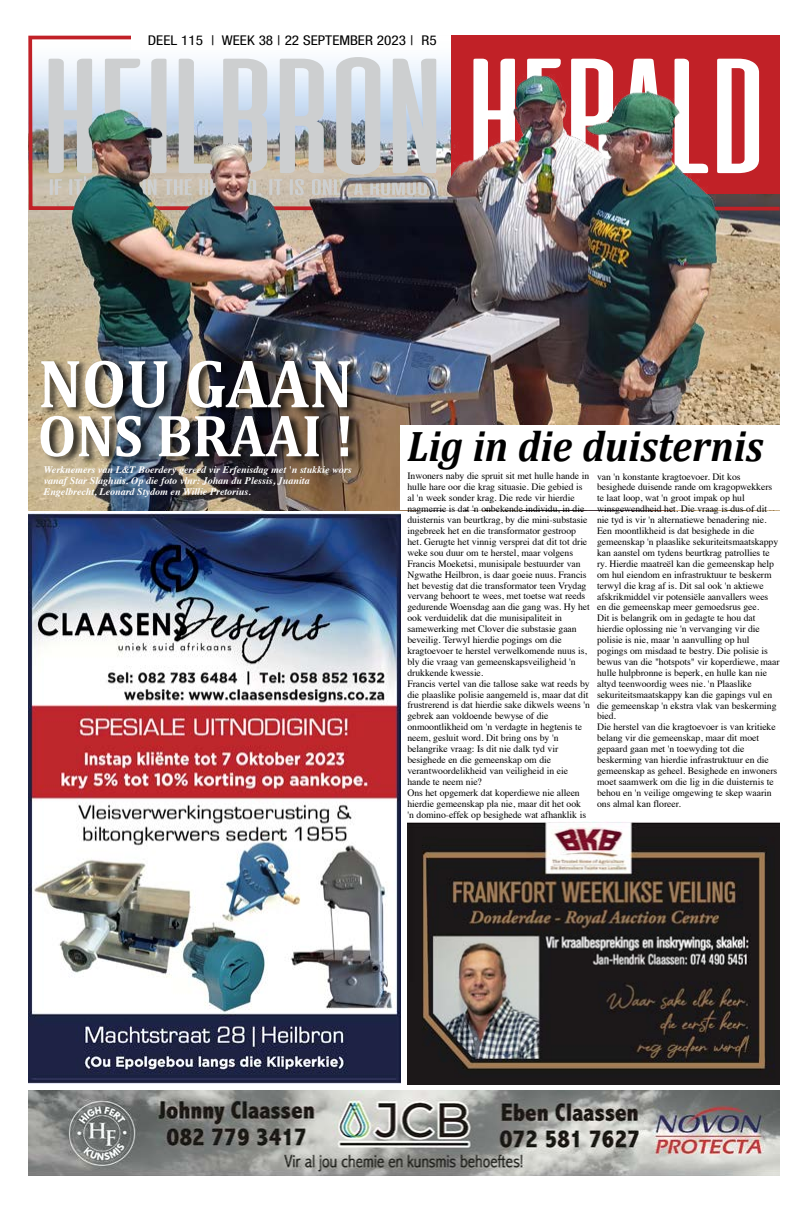
<style>
.page{position:relative;width:808px;height:1205px;background:#fff}
.page>*{position:absolute;margin:0;border:0;box-sizing:border-box;transform-origin:0 0}
.t1{font:700 69px "Cambria";color:#fff;scale:.93 1}
.t2{font:700 60px "Cambria";color:#fff;scale:.93 1}
.t3{font:italic 700 43px "Cambria";color:#000;scale:.93 1}
.t4{font:condensed 13.5px "Helvetica Neue LT Std";color:#000;scale:1.13 1}
.t5{font:italic 700 10px/11px "Times";color:#fff}
.t6{font:9.7px/10.9px "Times";letter-spacing:-.005em;color:#000}
</style>
<div class="page">
<img style="left:28px;top:212px;width:752px;height:298px">
<img style="left:28px;top:35px;width:752px;height:177px">
<div style="left:131px;top:30px;width:306px;height:20px;background:#fff"></div>
<img style="left:49px;top:57px;width:389px;height:139px">
<img style="left:28px;top:1090px;width:751px;height:85px">
<img style="left:407px;top:821px;width:373px;height:263px">
<div style="left:400px;top:426px;width:380px;height:84px;background:#fff"></div>
<div style="left:41px;top:358px;width:320px;height:107px;background:#000;opacity:.75"></div>
<img style="left:28px;top:514px;width:373px;height:569px">
<h3 class="t4" style="left:148px;top:32px;width:257px">DEEL 115 | WEEK 38 | 22 SEPTEMBER 2023 | R5</h3>
<h1 class="t1" style="left:38px;top:335px;width:340px">NOU GAAN</h1>
<h2 class="t2" style="left:38px;top:393px;width:341px">ONS BRAAI !</h2>
<p class="t5" style="left:44px;top:463px;width:309px">Werknemers van L&amp;T Boerdery gereed vir Erfenisdag met 'n stukkie wors vanaf Star Slaghuis. Op die foto vlnr: Johan du Plessis, Juanita<br>Engelbrecht, Leonard Stydom en Willie Pretorius.</p>
<h3 class="t3" style="left:407px;top:416px;width:384px">Lig in die duisternis</h3>
<p class="t6" style="left:407px;top:470px;width:184px">Inwoners naby die spruit sit met hulle hande in hulle hare oor die krag situasie. Die gebied is al 'n week sonder krag. Die rede vir hierdie nagmerrie is dat 'n onbekende individu, in die duisternis van beurtkrag, by die mini-substasie ingebreek het en die transformator gestroop het. Gerugte het vinnig versprei dat dit tot drie weke sou duur om te herstel, maar volgens Francis Moeketsi, munisipale bestuurder van Ngwathe Heilbron, is daar goeie nuus. Francis het bevestig dat die transformator teen Vrydag vervang behoort te wees, met toetse wat reeds gedurende Woensdag aan die gang was. Hy het ook verduidelik dat die munisipaliteit in samewerking met Clover die substasie gaan beveilig. Terwyl hierdie pogings om die kragtoevoer te herstel verwelkomende nuus is, bly die vraag van gemeenskapsveiligheid 'n drukkende kwessie.<br>Francis vertel van die tallose sake wat reeds by die plaaslike polisie aangemeld is, maar dat dit frustrerend is dat hierdie sake dikwels weens 'n gebrek aan voldoende bewyse of die onmoontlikheid om 'n verdagte in hegtenis te neem, gesluit word. Dit bring ons by 'n belangrike vraag: Is dit nie dalk tyd vir besighede en die gemeenskap om die verantwoordelikheid van veiligheid in eie hande te neem nie?<br>Ons het opgemerk dat koperdiewe nie alleen hierdie gemeenskap pla nie, maar dit het ook 'n domino-effek op besighede wat afhanklik is</p>
<p class="t6" style="left:597px;top:470px;width:184px">van 'n konstante kragtoevoer. Dit kos besighede duisende rande om kragopwekkers te laat loop, wat 'n groot impak op hul winsgewendheid het. Die vraag is dus of dit nie tyd is vir 'n alternatiewe benadering nie.<br>Een moontlikheid is dat besighede in die gemeenskap 'n plaaslike sekuriteitsmaatskappy kan aanstel om tydens beurtkrag patrollies te ry. Hierdie maatreël kan die gemeenskap help om hul eiendom en infrastruktuur te beskerm terwyl die krag af is. Dit sal ook 'n aktiewe afskrikmiddel vir potensiële aanvallers wees en die gemeenskap meer gemoedsrus gee.<br>Dit is belangrik om in gedagte te hou dat hierdie oplossing nie 'n vervanging vir die polisie is nie, maar 'n aanvulling op hul pogings om misdaad te bestry. Die polisie is bewus van die "hotspots" vir koperdiewe, maar hulle hulpbronne is beperk, en hulle kan nie altyd teenwoordig wees nie. 'n Plaaslike sekuriteitsmaatskappy kan die gapings vul en die gemeenskap 'n ekstra vlak van beskerming bied.<br>Die herstel van die kragtoevoer is van kritieke belang vir die gemeenskap, maar dit moet gepaard gaan met 'n toewyding tot die beskerming van hierdie infrastruktuur en die gemeenskap as geheel. Besighede en inwoners moet saamwerk om die lig in die duisternis te behou en 'n veilige omgewing te skep waarin ons almal kan floreer.</p>
</div>
